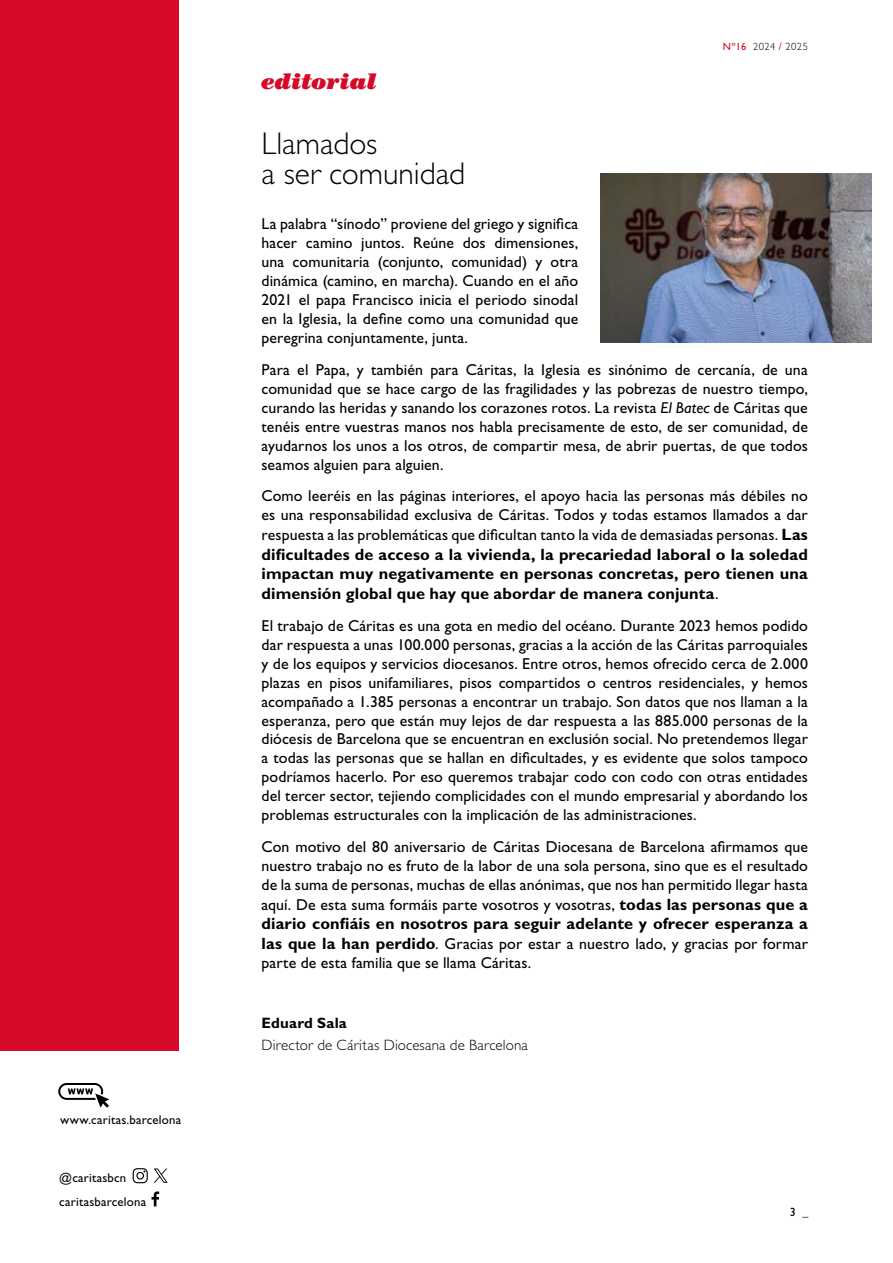
<style>
.page{position:relative;width:893px;height:1263px;background:#fff}
.page>*{position:absolute;margin:0;border:0;box-sizing:border-box;transform-origin:0 0}
.t1{font:300 31.5px/30px "Gill Sans Std";color:#000}
.t2{font:italic 900 22.5px "Century Std";letter-spacing:.01em;color:#d70929}
.t3{font:700 16.35px/19.6px "Gill Sans Std";letter-spacing:.005em;color:#000;text-align:justify}
.t4{font:15.9px/19px "Gill Sans Std";letter-spacing:.005em;color:#000;text-align:justify}
.t5{font:300 15px "Gill Sans Std";letter-spacing:.015em;color:#000}
.t6{font:700 15px "Gill Sans Std";letter-spacing:.015em;color:#000}
.t7{font:12.75px/24px "Gill Sans Std";letter-spacing:.015em;color:#000}
.t8{font:12px "Gill Sans Std";color:#000}
.t9{font:300 10.5px "Gill Sans Std";letter-spacing:.045em;color:#000}
.s1{font-weight:400;color:#d70929}
.s2{font-style:italic}
.s3{font-weight:700;font-size:16.35px}
.s4{font-weight:400;font-size:15.9px}
</style>
<div class="page">
<div style="left:0;top:0;width:179px;height:1050px;background:#d70929"></div>
<svg style="left:58px;top:1083px;width:51px;height:25px"></svg>
<svg style="left:151px;top:1191px;width:8px;height:15px"></svg>
<svg style="left:154px;top:1168px;width:14px;height:15px"></svg>
<svg style="left:133px;top:1168px;width:15px;height:15px"></svg>
<img style="left:601px;top:173px;width:271px;height:169px">
<p class="t7" style="left:60px;top:1108px;width:123px">www.caritas.barcelona</p>
<p class="t7" style="left:59px;top:1166px;width:88px">@caritasbcn caritasbarcelona</p>
<h2 class="t2" style="left:261px;top:67px;width:117px">editorial</h2>
<p class="t9" style="left:723px;top:40px;width:87px"><span class="s1">Nº16</span> 2024 <span class="s1">/</span> 2025</p>
<h1 class="t1" style="left:261px;top:129px;width:205px">Llamados<br>a ser comunidad</h1>
<p class="t4" style="left:261px;top:214px;width:318px">La palabra “sínodo” proviene del griego y significa hacer camino juntos. Reúne dos dimensiones, una comunitaria (conjunto, comunidad) y otra dinámica (camino, en marcha). Cuando en el año 2021 el papa Francisco inicia el periodo sinodal en la Iglesia, la define como una comunidad que peregrina conjuntamente, junta.</p>
<p class="t4" style="left:261px;top:360px;width:548px">Para el Papa, y también para Cáritas, la Iglesia es sinónimo de cercanía, de una comunidad que se hace cargo de las fragilidades y las pobrezas de nuestro tiempo, curando las heridas y sanando los corazones rotos. La revista <span class="s2">El Batec</span> de Cáritas que tenéis entre vuestras manos nos habla precisamente de esto, de ser comunidad, de ayudarnos los unos a los otros, de compartir mesa, de abrir puertas, de que todos seamos alguien para alguien.</p>
<p class="t4" style="left:261px;top:486px;width:548px">Como leeréis en las páginas interiores, el apoyo hacia las personas más débiles no es una responsabilidad exclusiva de Cáritas. Todos y todas estamos llamados a dar respuesta a las problemáticas que dificultan tanto la vida de demasiadas personas. <span class="s3">Las</span></p>
<p class="t3" style="left:261px;top:544px;width:548px">dificultades de acceso a la vivienda, la precariedad laboral o la soledad impactan muy negativamente en personas concretas, pero tienen una dimensión global que hay que abordar de manera conjunta<span class="s4">.</span></p>
<p class="t4" style="left:262px;top:616px;width:548px">El trabajo de Cáritas es una gota en medio del océano. Durante 2023 hemos podido dar respuesta a unas 100.000 personas, gracias a la acción de las Cáritas parroquiales y de los equipos y servicios diocesanos. Entre otros, hemos ofrecido cerca de 2.000 plazas en pisos unifamiliares, pisos compartidos o centros residenciales, y hemos acompañado a 1.385 personas a encontrar un trabajo. Son datos que nos llaman a la esperanza, pero que están muy lejos de dar respuesta a las 885.000 personas de la diócesis de Barcelona que se encuentran en exclusión social. No pretendemos llegar a todas las personas que se hallan en dificultades, y es evidente que solos tampoco podríamos hacerlo. Por eso queremos trabajar codo con codo con otras entidades del tercer sector, tejiendo complicidades con el mundo empresarial y abordando los problemas estructurales con la implicación de las administraciones.</p>
<p class="t4" style="left:262px;top:837px;width:548px">Con motivo del 80 aniversario de Cáritas Diocesana de Barcelona afirmamos que nuestro trabajo no es fruto de la labor de una sola persona, sino que es el resultado de la suma de personas, muchas de ellas anónimas, que nos han permitido llegar hasta aquí. De esta suma formáis parte vosotros y vosotras, <span class="s3">todas las personas que a</span></p>
<p class="t3" style="left:261px;top:914px;width:548px">diario confiáis en nosotros para seguir adelante y ofrecer esperanza a</p>
<p class="t4" style="left:261px;top:934px;width:548px"><span class="s3">las que la han perdido</span>. Gracias por estar a nuestro lado, y gracias por formar parte de esta familia que se llama Cáritas.</p>
<p class="t6" style="left:261px;top:1013px;width:87px">Eduard Sala</p>
<p class="t5" style="left:261px;top:1036px;width:268px">Director de Cáritas Diocesana de Barcelona</p>
<p class="t8" style="left:790px;top:1205px;width:20px">3 _</p>
</div>
